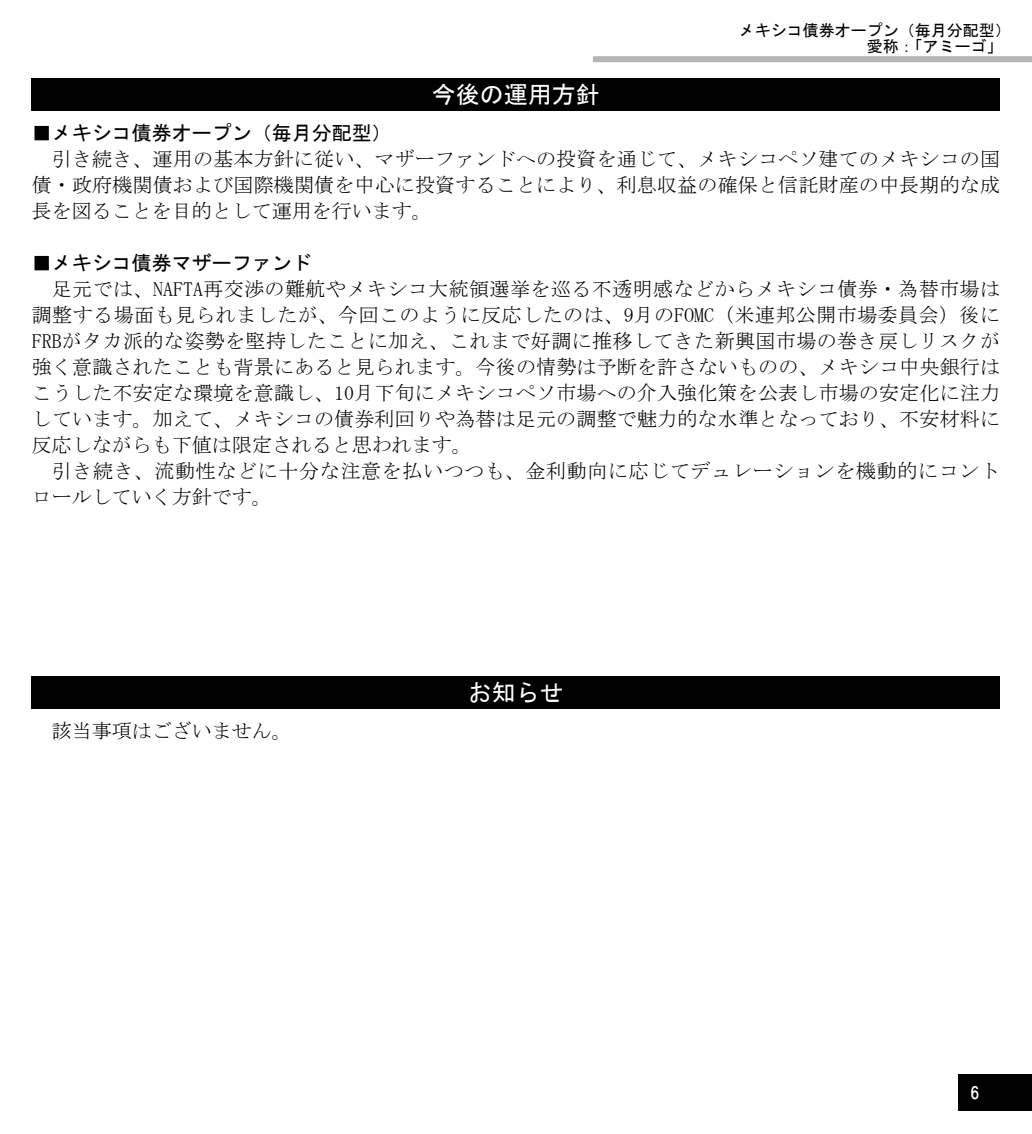
<style>
.page{position:relative;width:1032px;height:1134px;background:#fff}
.page>*{position:absolute;margin:0;border:0;box-sizing:border-box;transform-origin:0 0}
.t1{font:24px "MS Gothic";color:#fff}
.t2{font:20px/26px "MS Mincho";letter-spacing:.01em;color:#000;text-align:justify}
.t3{font:20px/26px "MS Mincho";letter-spacing:.035em;color:#000}
.t4{font:20px "MS Gothic";color:#000}
.t5{font:16.6px "HGS Gothic E";color:#fff}
.t6{font:16px/16px "MS Gothic";color:#000}
</style>
<div class="page">
<div style="left:958px;top:1074px;width:74px;height:37px;background:#000"></div>
<div style="left:593px;top:56px;width:439px;height:6px;background:#b5b5b6"></div>
<div style="left:32px;top:78px;width:968px;height:32px;background:#000"></div>
<div style="left:32px;top:677px;width:968px;height:32px;background:#000"></div>
<p class="t1" style="left:432px;top:82px;width:169px">今後の運用方針</p>
<p class="t6" style="left:867px;top:23px;width:145px;text-indent:-128px">メキシコ債券オープン（毎月分配型）愛称：「アミーゴ」</p>
<p class="t4" style="left:32px;top:123px;width:362px">■メキシコ債券オープン（毎月分配型）</p>
<p class="t2" style="left:32px;top:146px;width:970px;text-indent:20px">引き続き、運用の基本方針に従い、マザーファンドへの投資を通じて、メキシコペソ建てのメキシコの国債・政府機関債および国際機関債を中心に投資することにより、利息収益の確保と信託財産の中長期的な成長を図ることを目的として運用を行います。</p>
<p class="t4" style="left:32px;top:253px;width:282px">■メキシコ債券マザーファンド</p>
<p class="t2" style="left:32px;top:276px;width:970px;text-indent:20px">足元では、NAFTA再交渉の難航やメキシコ大統領選挙を巡る不透明感などからメキシコ債券・為替市場は調整する場面も見られましたが、今回このように反応したのは、9月のFOMC（米連邦公開市場委員会）後にFRBがタカ派的な姿勢を堅持したことに加え、これまで好調に推移してきた新興国市場の巻き戻しリスクが強く意識されたことも背景にあると見られます。今後の情勢は予断を許さないものの、メキシコ中央銀行はこうした不安定な環境を意識し、10月下旬にメキシコペソ市場への介入強化策を公表し市場の安定化に注力しています。加えて、メキシコの債券利回りや為替は足元の調整で魅力的な水準となっており、不安材料に反応しながらも下値は限定されると思われます。</p>
<p class="t3" style="left:32px;top:458px;width:970px;text-indent:20px">引き続き、流動性などに十分な注意を払いつつも、金利動向に応じてデュレーションを機動的にコントロールしていく方針です。</p>
<p class="t2" style="left:32px;top:718px;width:262px">　該当事項はございません。</p>
<p class="t1" style="left:468px;top:681px;width:97px">お知らせ</p>
<p class="t5" style="left:970px;top:1085px;width:11px">6</p>
</div>
